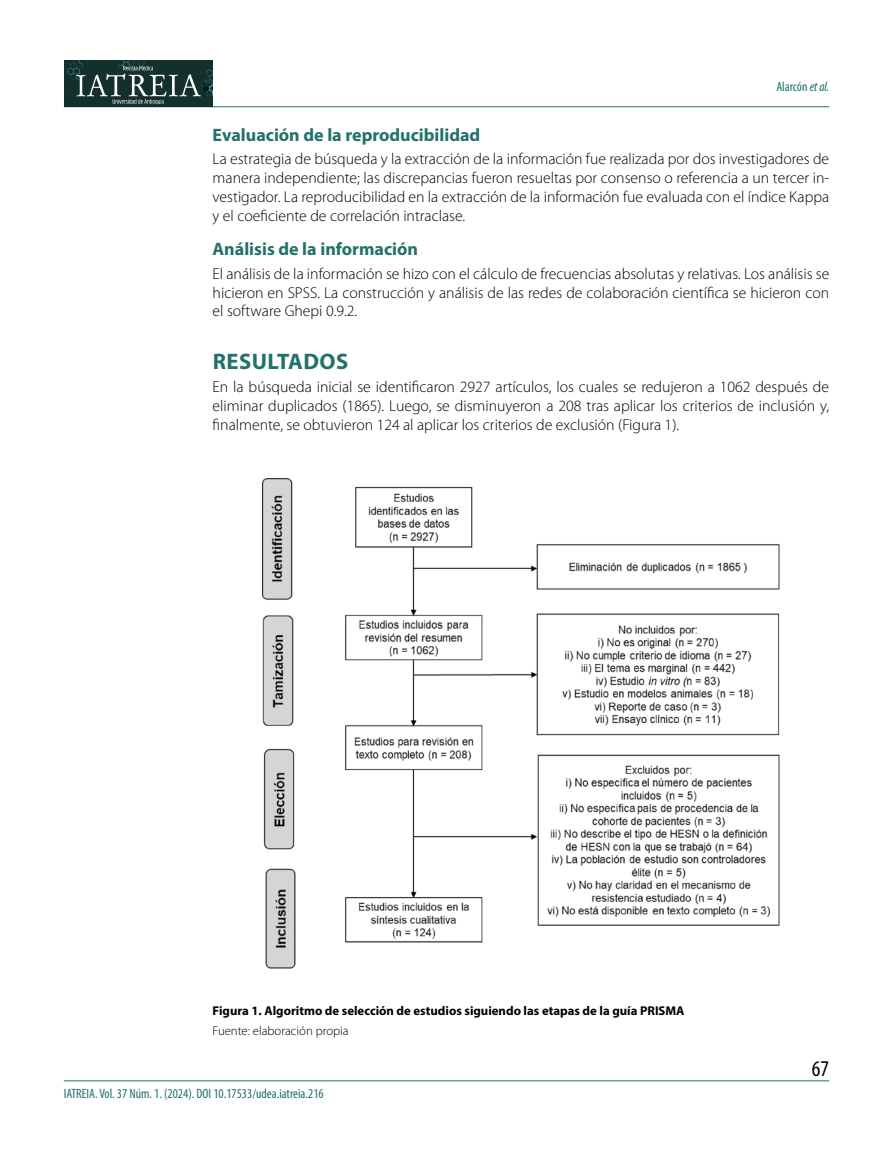
<style>
.page{position:relative;width:893px;height:1149px;background:#fff}
.page>*{position:absolute;margin:0;border:0;box-sizing:border-box;transform-origin:0 0}
.t1{font:700 22.5px "Myriad Pro";letter-spacing:.02em;color:#22716a}
.t2{font:condensed 22.5px "Myriad Pro";color:#000}
.t3{font:700 18px "Myriad Pro";color:#22716a}
.t4{font:300 15.75px/18.9px "Myriad Pro";color:#000;text-align:justify}
.t5{font:condensed 13.5px "Myriad Pro";color:#22716a}
.t6{font:700 12.75px "Myriad Pro";color:#000}
.t7{font:300 12.75px "Myriad Pro";color:#000}
.s1{font-style:italic}
</style>
<div class="page">
<hr style="left:64px;top:106px;width:765px;height:1px;background:#22716a">
<hr style="left:64px;top:1080px;width:765px;height:1px;background:#22716a">
<div style="left:64px;top:61px;width:149px;height:46px;background:#14302d"></div>
<svg style="left:65px;top:61px;width:148px;height:43px"></svg>
<img style="left:262px;top:478px;width:518px;height:491px">
<p class="t5" style="left:776px;top:78px;width:54px">Alarcón <span class="s1">et al.</span></p>
<p class="t3" style="left:213px;top:123px;width:269px">Evaluación de la reproducibilidad</p>
<p class="t4" style="left:213px;top:150px;width:618px">La estrategia de búsqueda y la extracción de la información fue realizada por dos investigadores de manera independiente; las discrepancias fueron resueltas por consenso o referencia a un tercer in&shy;vestigador. La reproducibilidad en la extracción de la información fue evaluada con el índice Kappa y el coeficiente de correlación intraclase.</p>
<p class="t3" style="left:213px;top:237px;width:207px">Análisis de la información</p>
<p class="t4" style="left:213px;top:264px;width:618px">El análisis de la información se hizo con el cálculo de frecuencias absolutas y relativas. Los análisis se hicieron en SPSS. La construcción y análisis de las redes de colaboración científica se hicieron con el software Ghepi 0.9.2.</p>
<h1 class="t1" style="left:213px;top:346px;width:137px">RESULTADOS</h1>
<p class="t4" style="left:213px;top:377px;width:618px">En la búsqueda inicial se identificaron 2927 artículos, los cuales se redujeron a 1062 después de eliminar duplicados (1865). Luego, se disminuyeron a 208 tras aplicar los criterios de inclusión y, finalmente, se obtuvieron 124 al aplicar los criterios de exclusión (Figura 1).</p>
<p class="t6" style="left:213px;top:1002px;width:473px">Figura 1. Algoritmo de selección de estudios siguiendo las etapas de la guía PRISMA</p>
<p class="t7" style="left:213px;top:1023px;width:137px">Fuente: elaboración propia</p>
<p class="t5" style="left:64px;top:1085px;width:261px">IATREIA. Vol. 37 Núm. 1. (2024). DOI 10.17533/udea.iatreia.216</p>
<h1 class="t2" style="left:812px;top:1054px;width:19px">67</h1>
</div>
